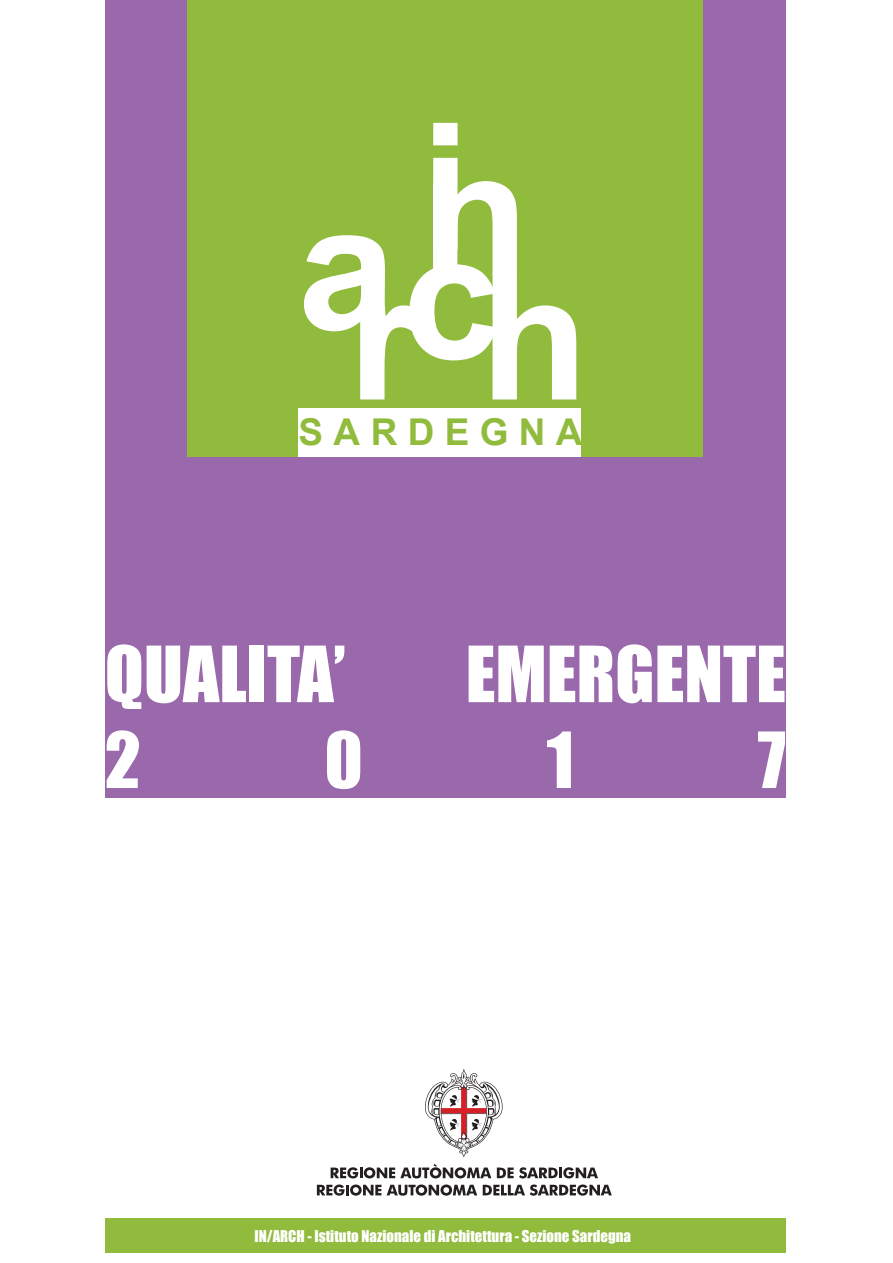
<style>
.page{position:relative;width:893px;height:1263px;background:#fff}
.page>*{position:absolute;margin:0;border:0;box-sizing:border-box;transform-origin:0 0}
.t1{font:700 177.3px "Arial";color:#fff}
.t2{font:71.55px "Impact";color:#fff}
.t3{font:700 36.9px "Arial";letter-spacing:.28em;color:#91bb3d}
.t4{font:14.85px "Impact";color:#fff}
</style>
<div class="page">
<div style="left:105px;top:0;width:681px;height:798px;background:#9969ac"></div>
<div style="left:188px;top:0;width:515px;height:457px;background:#91bb3d"></div>
<div style="left:105px;top:1218px;width:681px;height:34px;background:#91bb3d"></div>
<div style="left:299px;top:408px;width:282px;height:48px;background:#fff"></div>
<svg style="left:425px;top:1069px;width:78px;height:88px"></svg>
<svg style="left:331px;top:1164px;width:160px;height:14px"></svg>
<svg style="left:497px;top:1167px;width:101px;height:11px"></svg>
<svg style="left:317px;top:1184px;width:64px;height:12px"></svg>
<svg style="left:387px;top:1184px;width:90px;height:12px"></svg>
<svg style="left:483px;top:1184px;width:129px;height:12px"></svg>
<p class="t1" style="left:298px;top:88px;width:233px">ain</p>
<p class="t1" style="left:348px;top:212px;width:241px">rch</p>
<p class="t3" style="left:299px;top:406px;width:286px">SARDEGNA</p>
<p class="t2" style="left:105px;top:619px;width:242px">QUALITA’</p>
<p class="t2" style="left:466px;top:619px;width:322px">EMERGENTE</p>
<p class="t2" style="left:105px;top:704px;width:37px">2</p>
<p class="t2" style="left:324px;top:704px;width:40px">0</p>
<p class="t2" style="left:547px;top:704px;width:29px">1</p>
<p class="t2" style="left:758px;top:704px;width:30px">7</p>
<p class="t4" style="left:254px;top:1225px;width:378px">IN/ARCH - Istituto Nazionale di Architettura - Sezione Sardegna</p>
</div>
